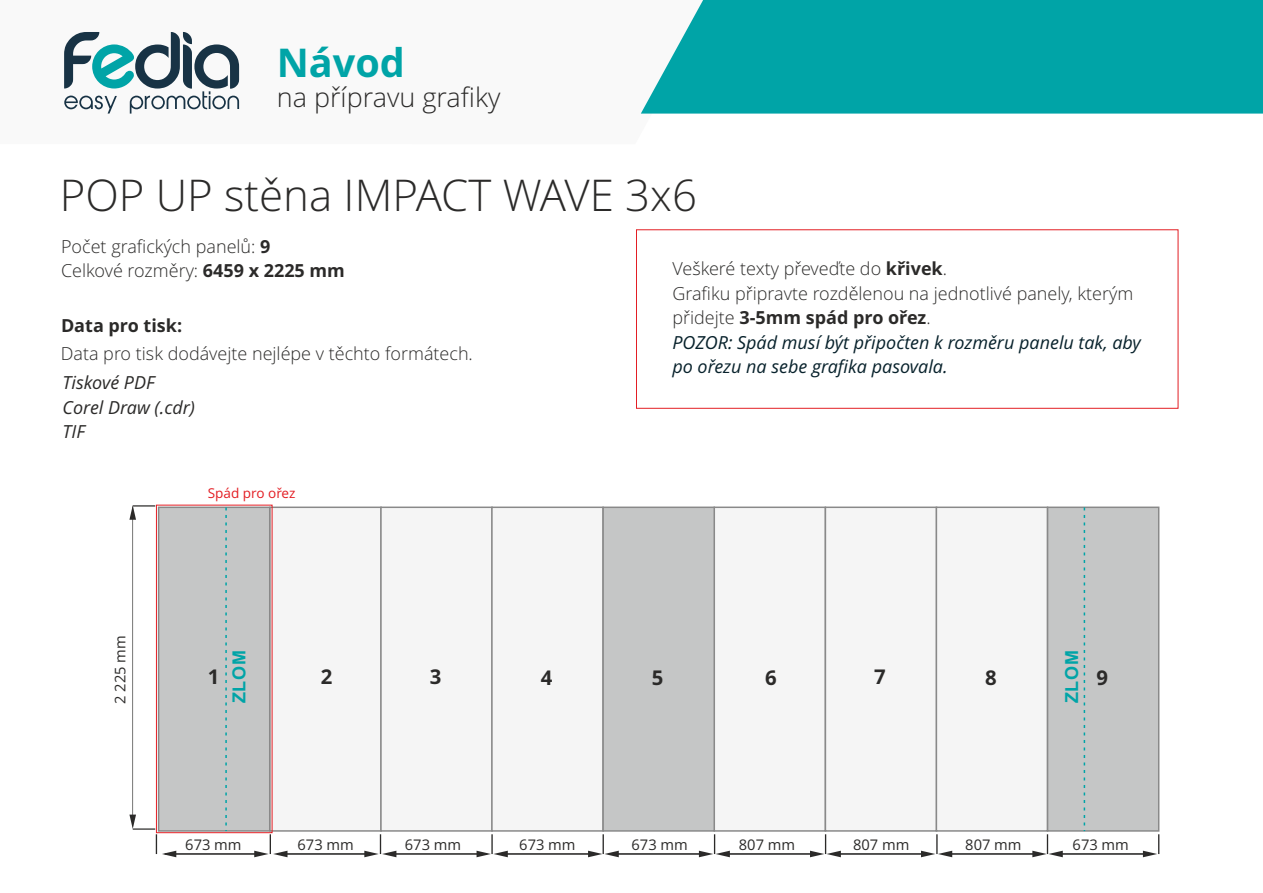
<style>
.page{position:relative;width:1263px;height:893px;background:#fff}
.page>*{position:absolute;margin:0;border:0;box-sizing:border-box;transform-origin:0 0}
.t1{font:300 43.8px "Open Sans";color:#2b2a29}
.t2{font:700 39.6px "Open Sans";color:#00a4a7}
.t3{font:300 27px "Open Sans";color:#2b2a29}
.t4{font:700 20.4px "Open Sans";color:#2b2a29}
.t5{font:300 18px/24.5px "Open Sans";color:#2b2a29}
.t6{font:italic 18px/24.5px "Open Sans";color:#2b2a29}
.t7{font:700 18px "Open Sans";color:#2b2a29}
.t8{font:700 18px "Arial";letter-spacing:.035em;color:#00a4a7}
.t9{font:14.7px "Open Sans";color:#2b2a29}
.t10{font:13.5px "Open Sans";color:#e31e24}
.s1{font-weight:700}
.s2{font-weight:400;font-style:italic;color:#08222c}
</style>
<div class="page">
<div style="left:641px;top:0;width:622px;height:114px;background:#00a4a7"></div>
<svg style="left:64px;top:32px;width:175px;height:82px"></svg>
<svg style="left:129px;top:505px;width:1031px;height:352px"></svg>
<div style="left:636px;top:229px;width:542px;height:180px;border:1px solid #e31e24"></div>
<div style="left:156px;top:505px;width:116px;height:328px;border:1px solid #e31e24"></div>
<h2 class="t2" style="left:277px;top:46px;width:130px">Návod</h2>
<h3 class="t3" style="left:277px;top:86px;width:225px">na přípravu grafiky</h3>
<h1 class="t1" style="left:60px;top:178px;width:639px">POP UP stěna IMPACT WAVE 3x6</h1>
<p class="t5" style="left:61px;top:236px;width:285px">Počet grafických panelů: <span class="s1">9<br></span>Celkové rozměry: <span class="s1">6459 x 2225 mm</span></p>
<p class="t5" style="left:672px;top:258px;width:470px">Veškeré texty převeďte do <span class="s1">křivek</span>.<br>Grafiku připravte rozdělenou na jednotlivé panely, kterým přidejte <span class="s1">3-5mm spád pro ořez</span>.<br><span class="s2">POZOR: Spád musí být připočten k rozměru panelu tak, aby po ořezu na sebe grafika pasovala.</span></p>
<p class="t7" style="left:61px;top:318px;width:123px">Data pro tisk:</p>
<p class="t5" style="left:61px;top:343px;width:414px">Data pro tisk dodávejte nejlépe v těchto formátech.</p>
<p class="t6" style="left:63px;top:372px;width:134px">Tiskové PDF<br>Corel Draw (.cdr)<br>TIF</p>
<p class="t9" style="left:114px;top:704px;width:70px;rotate:-90deg">2 225 mm</p>
<p class="t10" style="left:208px;top:488px;width:89px">Spád pro ořez</p>
<p class="t8" style="left:232px;top:703px;width:54px;rotate:-90deg">ZLOM</p>
<p class="t8" style="left:1065px;top:703px;width:54px;rotate:-90deg">ZLOM</p>
<p class="t4" style="left:208px;top:669px;width:13px">1</p>
<p class="t4" style="left:321px;top:669px;width:13px">2</p>
<p class="t4" style="left:430px;top:669px;width:13px">3</p>
<p class="t4" style="left:541px;top:669px;width:13px">4</p>
<p class="t4" style="left:765px;top:669px;width:13px">6</p>
<p class="t4" style="left:652px;top:669px;width:13px">5</p>
<p class="t4" style="left:874px;top:669px;width:13px">7</p>
<p class="t4" style="left:985px;top:669px;width:13px">8</p>
<p class="t4" style="left:1096px;top:669px;width:13px">9</p>
<p class="t9" style="left:185px;top:838px;width:58px">673 mm</p>
<p class="t9" style="left:298px;top:838px;width:58px">673 mm</p>
<p class="t9" style="left:405px;top:838px;width:58px">673 mm</p>
<p class="t9" style="left:519px;top:838px;width:58px">673 mm</p>
<p class="t9" style="left:631px;top:838px;width:58px">673 mm</p>
<p class="t9" style="left:739px;top:838px;width:58px">807 mm</p>
<p class="t9" style="left:853px;top:838px;width:58px">807 mm</p>
<p class="t9" style="left:965px;top:838px;width:58px">807 mm</p>
<p class="t9" style="left:1072px;top:838px;width:58px">673 mm</p>
</div>
